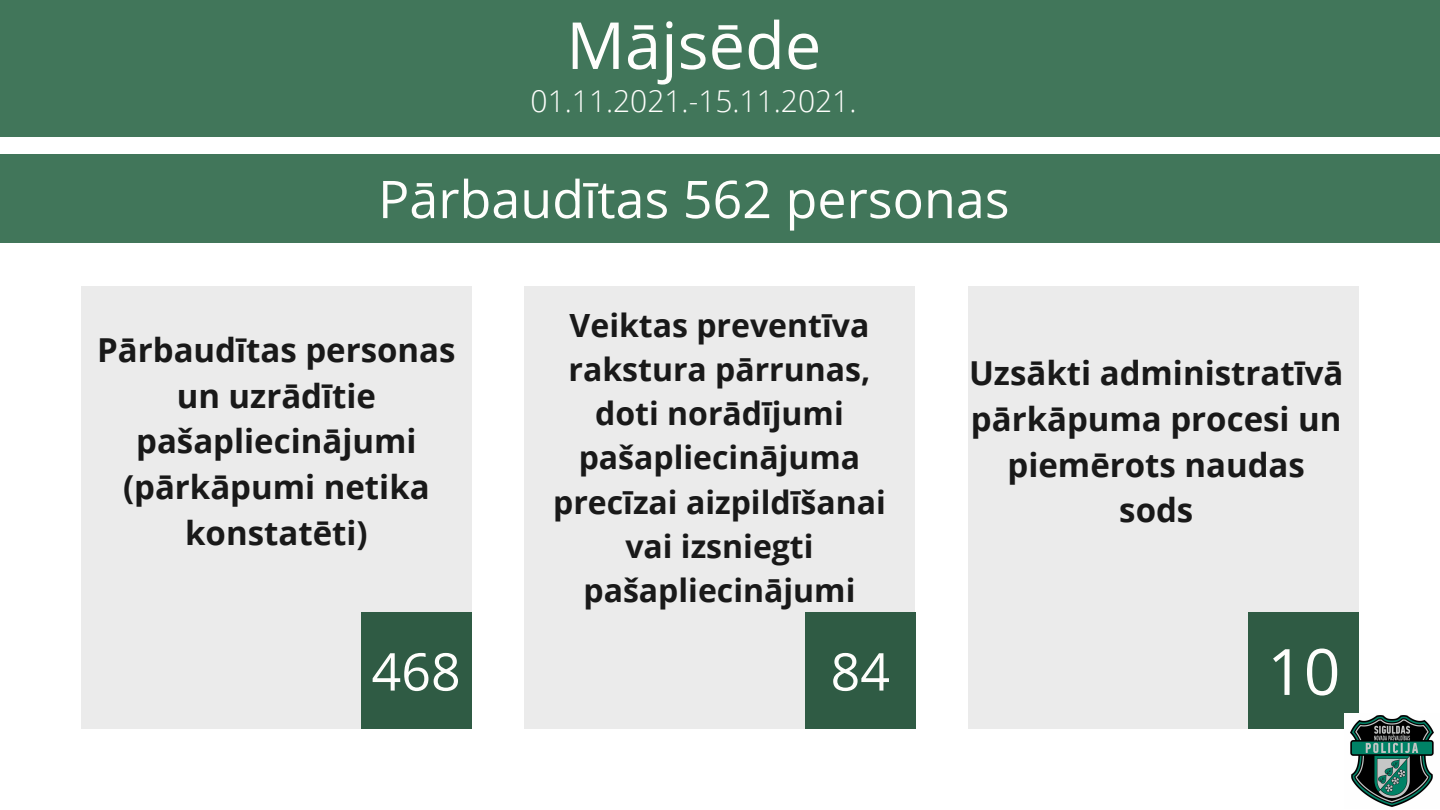
<style>
.page{position:relative;width:1440px;height:810px;background:#fff}
.page>*{position:absolute;margin:0;border:0;box-sizing:border-box;transform-origin:0 0}
.t1{font:65px "Open Sans";color:#fefefc}
.t2{font:64px "Open Sans";color:#fefefc}
.t3{font:52px "Open Sans";color:#fefefc}
.t4{font:700 33px/45.8px "Open Sans";color:#191919;text-align:center}
.t5{font:700 32px/44.2px "Open Sans";color:#191919;text-align:center}
.t6{font:300 30px "Open Sans";color:#fefefc}
</style>
<div class="page">
<div style="left:81px;top:287px;width:391px;height:442px;background:#ebebeb"></div>
<div style="left:362px;top:612px;width:110px;height:117px;background:#2f5b44"></div>
<div style="left:525px;top:287px;width:390px;height:442px;background:#ebebeb"></div>
<div style="left:968px;top:287px;width:391px;height:442px;background:#ebebeb"></div>
<div style="left:0;top:0;width:1439px;height:136px;background:#41765a"></div>
<div style="left:805px;top:612px;width:110px;height:117px;background:#2f5b44"></div>
<div style="left:1249px;top:612px;width:110px;height:117px;background:#2f5b44"></div>
<img style="left:1345px;top:714px;width:89px;height:93px">
<div style="left:0;top:154px;width:1439px;height:89px;background:#41765a"></div>
<p class="t1" style="left:566px;top:0;width:257px">Mājsēde</p>
<p class="t6" style="left:531px;top:80px;width:327px">01.11.2021.-15.11.2021.</p>
<p class="t3" style="left:378px;top:163px;width:633px">Pārbaudītas 562 personas</p>
<p class="t4" style="left:97px;top:326px;width:360px">Pārbaudītas personas un uzrādītie pašapliecinājumi (pārkāpumi netika konstatēti)</p>
<p class="t5" style="left:553px;top:302px;width:334px">Veiktas preventīva rakstura pārrunas, doti norādījumi pašapliecinājuma precīzai aizpildīšanai vai izsniegti pašapliecinājumi</p>
<p class="t4" style="left:969px;top:349px;width:376px">Uzsākti administratīvā pārkāpuma procesi un piemērots naudas sods</p>
<p class="t3" style="left:372px;top:635px;width:91px">468</p>
<p class="t3" style="left:831px;top:635px;width:61px">84</p>
<p class="t2" style="left:1267px;top:627px;width:75px">10</p>
</div>
